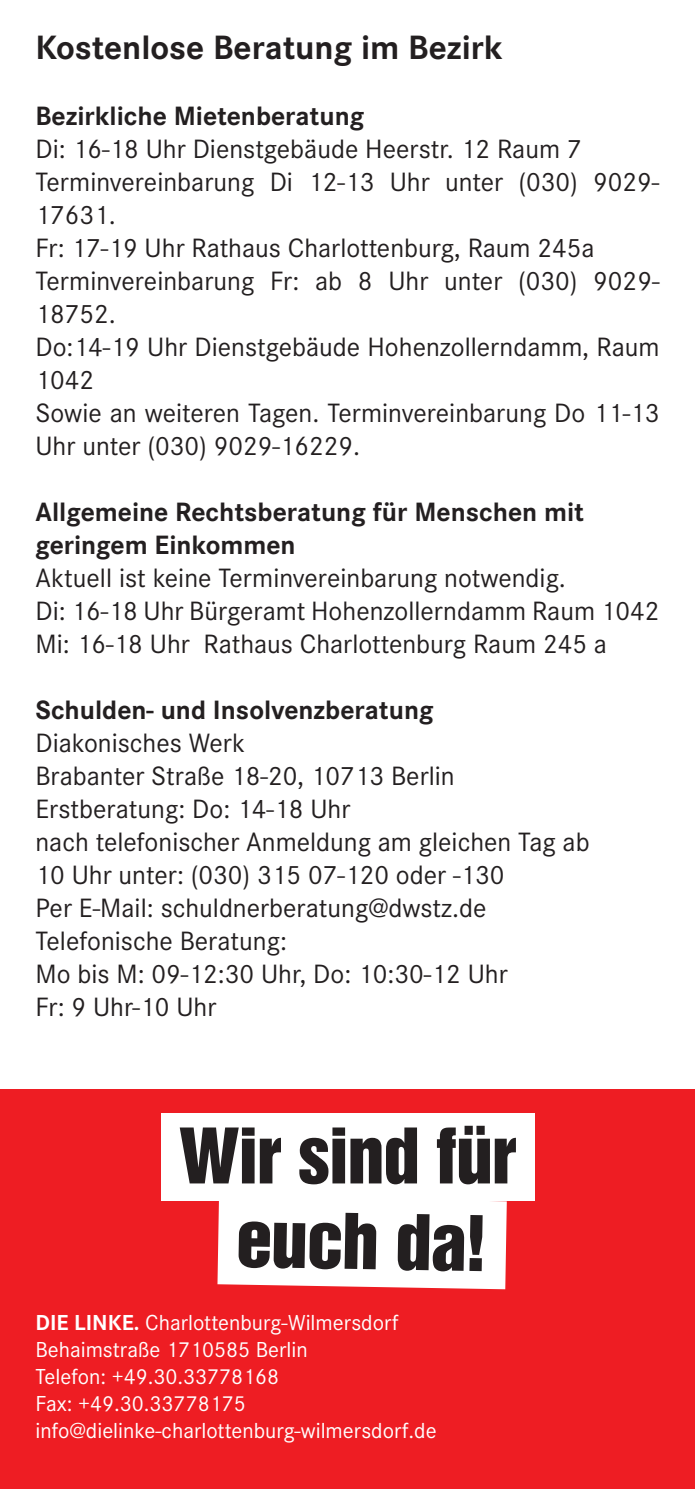
<style>
.page{position:relative;width:695px;height:1489px;background:#fff}
.page>*{position:absolute;margin:0;border:0;box-sizing:border-box;transform-origin:0 0}
.t1{font:70px "Helvetica Inserat LT";letter-spacing:-.02em;color:#231f20;scale:1.05 1}
.t2{font:700 35px "Corporate S";color:#231f20}
.t3{font:27.5px/33px "Corporate S";color:#231f20}
.t4{font:700 27.5px "Corporate S";color:#231f20}
.t5{font:22.5px "Corporate S";color:#fff}
.s1{font-weight:700}
</style>
<div class="page">
<div style="left:0;top:1089px;width:694px;height:399px;background:#ee1d23"></div>
<div style="left:161px;top:1113px;width:373px;height:88px;background:#fff"></div>
<div style="left:217px;top:1201px;width:289px;height:88px;background:#fff"></div>
<p class="t2" style="left:35px;top:23px;width:468px">Kostenlose Beratung im Bezirk</p>
<p class="t4" style="left:35px;top:97px;width:330px">Bezirkliche Mietenberatung</p>
<p class="t3" style="left:35px;top:131px;width:547px">Di: 16-18 Uhr Dienstgebäude Heerstr. 12 Raum 7</p>
<p class="t3" style="left:35px;top:164px;width:625px">Terminvereinbarung Di 12-13 Uhr unter (030) 9029-<br>17631.</p>
<p class="t3" style="left:35px;top:230px;width:560px">Fr: 17-19 Uhr Rathaus Charlottenburg, Raum 245a</p>
<p class="t3" style="left:35px;top:263px;width:625px">Terminvereinbarung Fr: ab 8 Uhr unter (030) 9029-<br>18752.</p>
<p class="t3" style="left:35px;top:329px;width:625px">Do:14-19 Uhr Dienstgebäude Hohenzollerndamm, Raum<br>1042</p>
<p class="t3" style="left:35px;top:395px;width:625px">Sowie an weiteren Tagen. Terminvereinbarung Do 11-13<br>Uhr unter (030) 9029-16229.</p>
<p class="t4" style="left:35px;top:493px;width:550px">Allgemeine Rechtsberatung für Menschen mit</p>
<p class="t4" style="left:35px;top:526px;width:262px">geringem Einkommen</p>
<p class="t3" style="left:35px;top:560px;width:532px">Aktuell ist keine Terminvereinbarung notwendig.</p>
<p class="t3" style="left:35px;top:593px;width:625px">Di: 16-18 Uhr Bürgeramt Hohenzollerndamm Raum 1042</p>
<p class="t3" style="left:35px;top:626px;width:573px">Mi: 16-18 Uhr Rathaus Charlottenburg Raum 245 a</p>
<p class="t4" style="left:35px;top:691px;width:399px">Schulden- und Insolvenzberatung</p>
<p class="t3" style="left:35px;top:725px;width:211px">Diakonisches Werk</p>
<p class="t3" style="left:35px;top:758px;width:421px">Brabanter Straße 18-20, 10713 Berlin</p>
<p class="t3" style="left:35px;top:791px;width:316px">Erstberatung: Do: 14-18 Uhr</p>
<p class="t3" style="left:35px;top:824px;width:555px">nach telefonischer Anmeldung am gleichen Tag ab</p>
<p class="t3" style="left:35px;top:857px;width:470px">10 Uhr unter: (030) 315 07-120 oder -130</p>
<p class="t3" style="left:35px;top:890px;width:452px">Per E-Mail: schuldnerberatung@dwstz.de</p>
<p class="t3" style="left:35px;top:923px;width:253px">Telefonische Beratung:</p>
<p class="t3" style="left:35px;top:956px;width:473px">Mo bis M: 09-12:30 Uhr, Do: 10:30-12 Uhr</p>
<p class="t3" style="left:35px;top:989px;width:182px">Fr: 9 Uhr-10 Uhr</p>
<p class="t1" style="left:178px;top:1114px;width:323px">Wir sind für</p>
<p class="t1" style="left:237px;top:1197px;width:242px;rotate:1deg">euch da!</p>
<p class="t5" style="left:35px;top:1307px;width:364px"><span class="s1">DIE LINKE.</span> Charlottenburg-Wilmersdorf</p>
<p class="t5" style="left:35px;top:1334px;width:274px">Behaimstraße 1710585 Berlin</p>
<p class="t5" style="left:35px;top:1361px;width:245px">Telefon: +49.30.33778168</p>
<p class="t5" style="left:35px;top:1388px;width:212px">Fax: +49.30.33778175</p>
<p class="t5" style="left:35px;top:1415px;width:402px">info@dielinke-charlottenburg-wilmersdorf.de</p>
</div>
